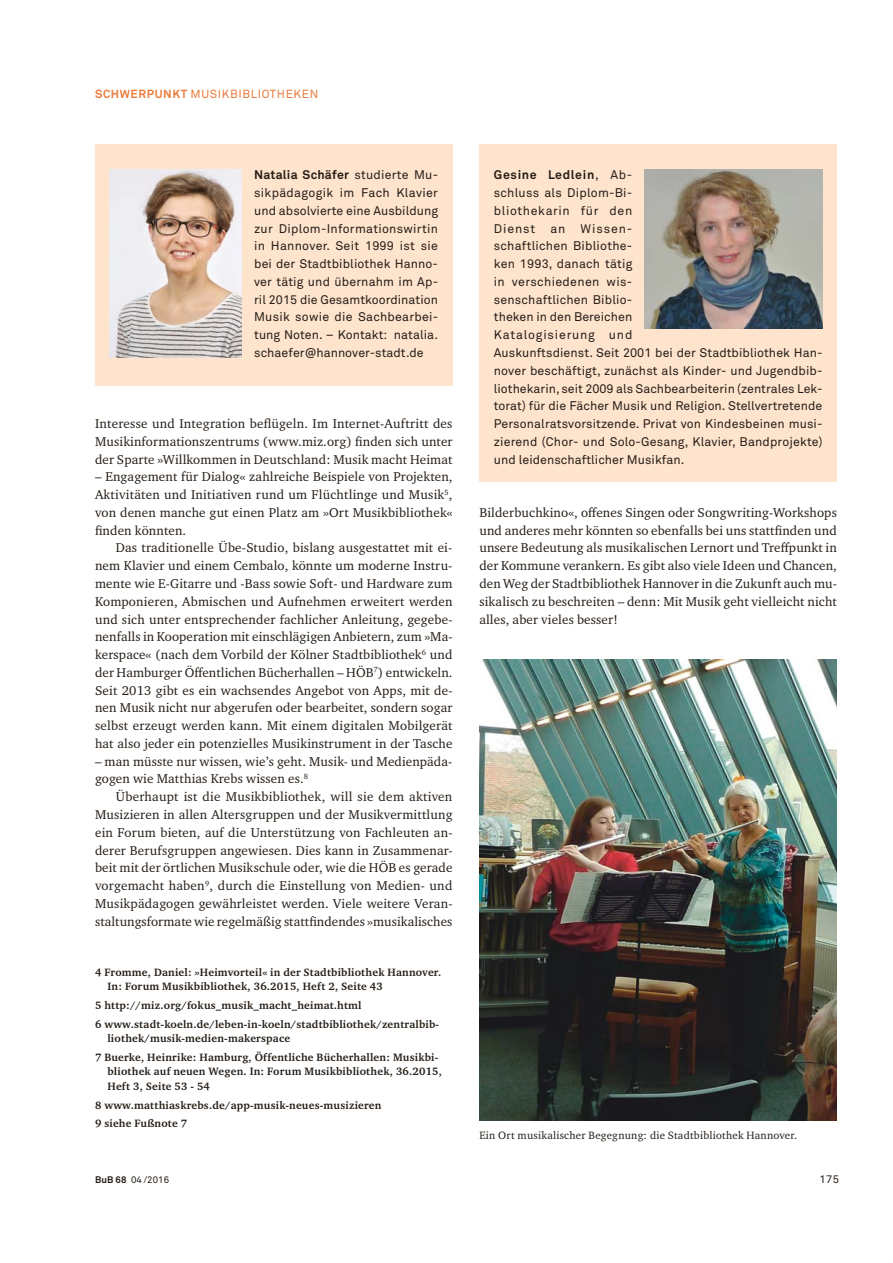
<style>
.page{position:relative;width:893px;height:1263px;background:#fff}
.page>*{position:absolute;margin:0;border:0;box-sizing:border-box;transform-origin:0 0}
.t1{font:13.05px/17.7px "Charter ITC Pro";letter-spacing:.01em;color:#251d16;text-align:justify}
.t2{font:12.45px/17.7px "Akkurat Pro";letter-spacing:.01em;color:#251d16;text-align:justify}
.t3{font:11.7px "Akkurat Pro";letter-spacing:.05em;color:#eb7b3b}
.t4{font:700 10.95px/18.8px "Charter ITC Pro";letter-spacing:.02em;color:#251d16}
.t5{font:10.95px "Charter ITC Pro";letter-spacing:.02em;color:#251d16}
.t6{font:10.95px "Akkurat Pro";color:#251d16}
.t7{font:9.45px "Akkurat Pro Regular 2";letter-spacing:.01em;color:#251d16}
.s1{font-weight:700}
.s2{font-family:"Akkurat Pro Bold 2"}
</style>
<div class="page">
<div style="left:95px;top:144px;width:357px;height:242px;background:#fee3cd"></div>
<img style="left:110px;top:169px;width:132px;height:188px">
<div style="left:479px;top:144px;width:358px;height:337px;background:#fee3cd"></div>
<img style="left:645px;top:169px;width:177px;height:160px">
<img style="left:479px;top:659px;width:358px;height:462px">
<p class="t3" style="left:95px;top:89px;width:225px"><span class="s1">SCHWERPUNKT</span> MUSIKBIBLIOTHEKEN</p>
<p class="t2" style="left:254px;top:168px;width:185px"><span class="s1">Natalia Schäfer</span> studierte Mu&shy;sikpädagogik im Fach Klavier und absolvierte eine Ausbildung zur Diplom-Informationswirtin in Hannover. Seit 1999 ist sie bei der Stadtbibliothek Hanno&shy;ver tätig und übernahm im Ap&shy;ril 2015 die Gesamtkoordination Musik sowie die Sachbearbei&shy;tung Noten. – Kontakt: natalia. schaefer@hannover-stadt.de</p>
<p class="t2" style="left:494px;top:168px;width:330px;text-align:left"><span class="s1">Gesine Ledlein</span>, Ab-<br>schluss als Diplom-Bi-<br>bliothekarin für den<br>Dienst an Wissen-<br>schaftlichen Bibliothe-<br>ken 1993, danach tätig<br>in verschiedenen wis-<br>senschaftlichen Biblio-<br>theken in den Bereichen<br>Katalogisierung und<br>Auskunftsdienst. Seit 2001 bei der Stadtbibliothek Han&shy;nover beschäftigt, zunächst als Kinder- und Jugendbib&shy;liothekarin, seit 2009 als Sachbearbeiterin (zentrales Lek&shy;torat) für die Fächer Musik und Religion. Stellvertretende Personalratsvorsitzende. Privat von Kindesbeinen musi&shy;zierend (Chor- und Solo-Gesang, Klavier, Bandprojekte) und leidenschaftlicher Musikfan.</p>
<p class="t1" style="left:95px;top:415px;width:359px">Interesse und Integration beflügeln. Im Internet-Auftritt des Musikinformationszentrums (www.miz.org) finden sich unter der Sparte »Willkommen in Deutschland: Musik macht Heimat</p>
<p class="t1" style="left:95px;top:469px;width:359px">– Engagement für Dialog« zahlreiche Beispiele von Projekten, Aktivitäten und Initiativen rund um Flüchtlinge und Musik<sup>5</sup>, von denen manche gut einen Platz am »Ort Musikbibliothek« finden könnten.</p>
<p class="t1" style="left:95px;top:540px;width:359px;text-indent:21px">Das traditionelle Übe-Studio, bislang ausgestattet mit ei&shy;nem Klavier und einem Cembalo, könnte um moderne Instru&shy;mente wie E-Gitarre und -Bass sowie Soft- und Hardware zum Komponieren, Abmischen und Aufnehmen erweitert werden und sich unter entsprechender fachlicher Anleitung, gegebe&shy;nenfalls in Kooperation mit einschlägigen Anbietern, zum »Ma&shy;kerspace« (nach dem Vorbild der Kölner Stadtbibliothek<sup>6</sup> und der Hamburger Öffentlichen Bücherhallen – HÖB<sup>7</sup>) entwickeln.<br>Seit 2013 gibt es ein wachsendes Angebot von Apps, mit de&shy;nen Musik nicht nur abgerufen oder bearbeitet, sondern sogar selbst erzeugt werden kann. Mit einem digitalen Mobilgerät hat also jeder ein potenzielles Musikinstrument in der Tasche</p>
<p class="t1" style="left:95px;top:753px;width:359px">– man müsste nur wissen, wie’s geht. Musik- und Medienpäda&shy;gogen wie Matthias Krebs wissen es.<sup>8</sup></p>
<p class="t1" style="left:95px;top:789px;width:359px;text-indent:21px">Überhaupt ist die Musikbibliothek, will sie dem aktiven Musizieren in allen Altersgruppen und der Musikvermittlung ein Forum bieten, auf die Unterstützung von Fachleuten an&shy;derer Berufsgruppen angewiesen. Dies kann in Zusammenar&shy;beit mit der örtlichen Musikschule oder, wie die HÖB es gerade vorgemacht haben<sup>9</sup>, durch die Einstellung von Medien- und Musikpädagogen gewährleistet werden. Viele weitere Veran&shy;staltungsformate wie regelmäßig stattfindendes »musikalisches</p>
<p class="t1" style="left:479px;top:504px;width:359px">Bilderbuchkino«, offenes Singen oder Songwriting-Workshops und anderes mehr könnten so ebenfalls bei uns stattfinden und unsere Bedeutung als musikalischen Lernort und Treffpunkt in der Kommune verankern. Es gibt also viele Ideen und Chancen, den Weg der Stadtbibliothek Hannover in die Zukunft auch mu&shy;sikalisch zu beschreiten – denn: Mit Musik geht vielleicht nicht alles, aber vieles besser!</p>
<p class="t4" style="left:107px;top:965px;width:335px;line-height:14.5px;text-indent:-12px">4 Fromme, Daniel: »Heimvorteil« in der Stadtbibliothek Hannover.<br>In: Forum Musikbibliothek, 36.2015, Heft 2, Seite 43</p>
<p class="t4" style="left:95px;top:996px;width:346px">5 http://miz.org/fokus_musik_macht_heimat.html<br>6 www.stadt-koeln.de/leben-in-koeln/stadtbibliothek/zentralbib-</p>
<p class="t4" style="left:95px;top:1030px;width:345px;text-indent:12px">liothek/musik-medien-makerspace<br>7 Buerke, Heinrike: Hamburg, Öffentliche Bücherhallen: Musikbi-</p>
<p class="t4" style="left:107px;top:1065px;width:336px;line-height:14.5px">bliothek auf neuen Wegen. In: Forum Musikbibliothek, 36.2015,<br>Heft 3, Seite 53 - 54</p>
<p class="t4" style="left:95px;top:1096px;width:288px">8 www.matthiaskrebs.de/app-musik-neues-musizieren<br>9 siehe Fußnote 7</p>
<p class="t5" style="left:479px;top:1130px;width:319px">Ein Ort musikalischer Begegnung: die Stadtbibliothek Hannover.</p>
<p class="t7" style="left:95px;top:1174px;width:76px"><span class="s2">BuB 68</span> 04 /2016</p>
<p class="t6" style="left:819px;top:1175px;width:21px">175</p>
</div>
